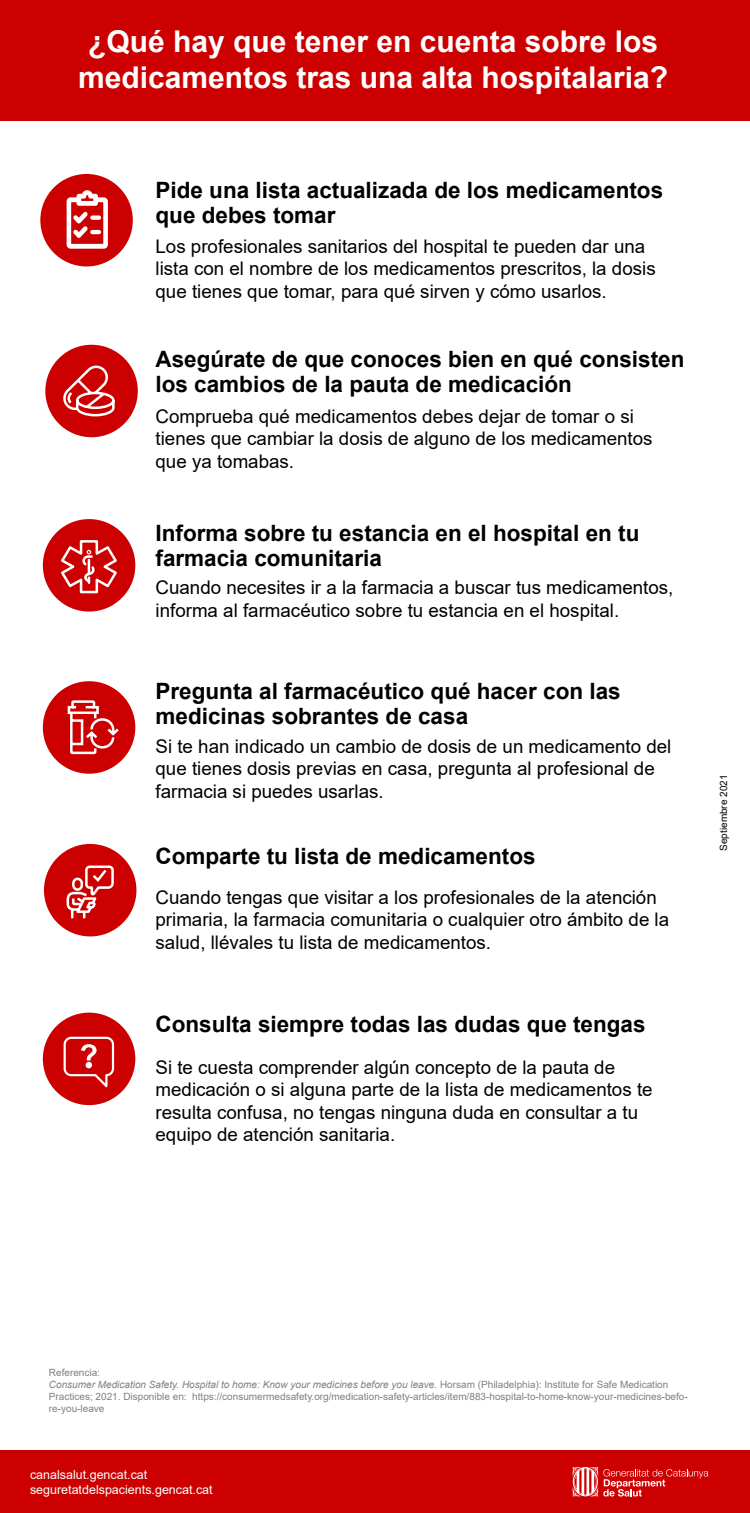
<style>
.page{position:relative;width:750px;height:1513px;background:#fff}
.page>*{position:absolute;margin:0;border:0;box-sizing:border-box;transform-origin:0 0}
.t1{font:700 30px/36px "Arial";color:#fff;text-align:center}
.t2{font:700 22.5px/25px "Arial";color:#000}
.t3{font:18.75px/22.5px "Arial";color:#000}
.t4{font:12.5px "Arial";color:#fff}
.t5{font:10px/12px "Arial";color:#808080}
.t6{font:10px "Arial";color:#000}
.s1{font-style:italic}
</style>
<div class="page">
<div style="left:0;top:0;width:750px;height:120px;background:#c00"></div>
<div style="left:0;top:1450px;width:750px;height:62px;background:#c00"></div>
<svg style="left:573px;top:1467px;width:135px;height:29px"></svg>
<div style="left:45px;top:345px;width:93px;height:92px;background:#c00;border-radius:50%"></div>
<div style="left:43px;top:681px;width:92px;height:92px;background:#c00;border-radius:50%"></div>
<div style="left:40px;top:174px;width:93px;height:92px;background:#c00;border-radius:50%"></div>
<div style="left:43px;top:1012px;width:92px;height:93px;background:#c00;border-radius:50%"></div>
<svg style="left:64px;top:1036px;width:50px;height:51px"></svg>
<div style="left:86px;top:1061px;width:6px;height:7px;background:#fff;border-radius:50%"></div>
<svg style="left:66px;top:190px;width:42px;height:59px"></svg>
<div style="left:43px;top:519px;width:92px;height:92px;background:#c00;border-radius:50%"></div>
<div style="left:44px;top:844px;width:92px;height:92px;background:#c00;border-radius:50%"></div>
<svg style="left:61px;top:540px;width:56px;height:54px"></svg>
<svg style="left:66px;top:865px;width:48px;height:54px"></svg>
<svg style="left:63px;top:365px;width:52px;height:52px"></svg>
<svg style="left:67px;top:700px;width:52px;height:55px"></svg>
<p class="t1" style="left:78px;top:24px;width:592px">¿Qué hay que tener en cuenta sobre los medicamentos tras una alta hospitalaria?</p>
<p class="t2" style="left:156px;top:178px;width:509px">Pide una lista actualizada de los medicamentos que debes tomar</p>
<p class="t3" style="left:156px;top:235px;width:502px">Los profesionales sanitarios del hospital te pueden dar una lista con el nombre de los medicamentos prescritos, la dosis que tienes que tomar, para qué sirven y cómo usarlos.</p>
<p class="t2" style="left:156px;top:347px;width:530px">Asegúrate de que conoces bien en qué consisten los cambios de la pauta de medicación</p>
<p class="t3" style="left:156px;top:405px;width:499px">Comprueba qué medicamentos debes dejar de tomar o si tienes que cambiar la dosis de alguno de los medicamentos que ya tomabas.</p>
<p class="t2" style="left:156px;top:520px;width:485px">Informa sobre tu estancia en el hospital en tu farmacia comunitaria</p>
<p class="t3" style="left:156px;top:576px;width:519px">Cuando necesites ir a la farmacia a buscar tus medicamentos, informa al farmacéutico sobre tu estancia en el hospital.</p>
<p class="t2" style="left:156px;top:679px;width:467px">Pregunta al farmacéutico qué hacer con las medicinas sobrantes de casa</p>
<p class="t3" style="left:156px;top:735px;width:517px">Si te han indicado un cambio de dosis de un medicamento del que tienes dosis previas en casa, pregunta al profesional de farmacia si puedes usarlas.</p>
<p class="t2" style="left:156px;top:843px;width:382px">Comparte tu lista de medicamentos</p>
<p class="t3" style="left:156px;top:886px;width:515px">Cuando tengas que visitar a los profesionales de la atención primaria, la farmacia comunitaria o cualquier otro ámbito de la salud, llévales tu lista de medicamentos.</p>
<p class="t2" style="left:156px;top:1011px;width:492px">Consulta siempre todas las dudas que tengas</p>
<p class="t3" style="left:156px;top:1055px;width:499px">Si te cuesta comprender algún concepto de la pauta de medicación o si alguna parte de la lista de medicamentos te resulta confusa, no tengas ninguna duda en consultar a tu equipo de atención sanitaria.</p>
<p class="t6" style="left:717px;top:851px;width:78px;rotate:-90deg">Septiembre 2021</p>
<p class="t5" style="left:49px;top:1366px;width:53px">Referencia:</p>
<p class="t5" style="left:49px;top:1378px;width:640px"><span class="s1">Consumer Medication Safety. Hospital to home: Know your medicines before you leave.</span> Horsam (Philadelphia): Institute for Safe Medication<br>Practices; 2021. Disponible en: https://consumermedsafety.org/medication-safety-articles/item/883-hospital-to-home-know-your-medicines-befo&shy;re-you-leave</p>
<p class="t4" style="left:30px;top:1465px;width:119px">canalsalut.gencat.cat</p>
<p class="t4" style="left:30px;top:1480px;width:184px">seguretatdelspacients.gencat.cat</p>
</div>
